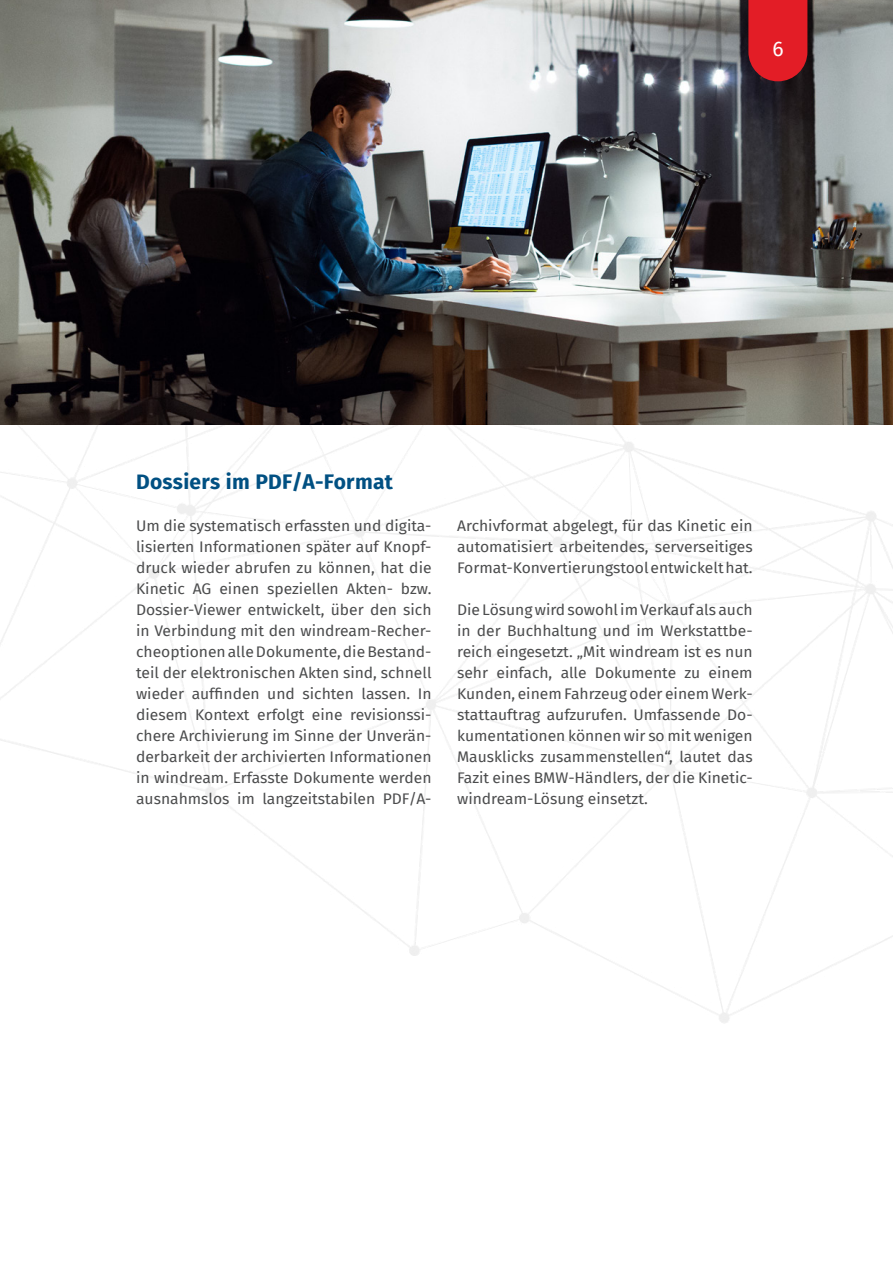
<style>
.page{position:relative;width:893px;height:1263px;background:#fff}
.page>*{position:absolute;margin:0;border:0;box-sizing:border-box;transform-origin:0 0}
.Überschrift_1{font:700 21px "Fira Sans";letter-spacing:.015em;color:#015082}
.t1{font:21px "Fira Sans";color:#fff}
.Fließext{font:15px/21px "Fira Sans";color:#4b4c4d;text-align:justify;scale:1.04 1}
</style>
<div class="page">
<img style="left:0;top:0;width:893px;height:425px">
<svg style="left:748px;top:0;width:59px;height:81px;background:#d31c25"></svg>
<h1 class="t1" style="left:772px;top:33px;width:13px">6</h1>
<p class="Überschrift_1" style="left:136px;top:464px;width:258px">Dossiers im PDF/A-Format</p>
<p class="Fließext" style="left:136px;top:515px;width:286px">Um die systematisch erfassten und digita&shy;lisierten Informationen später auf Knopf&shy;druck wieder abrufen zu können, hat die Kinetic AG einen speziellen Akten- bzw.<br>Dossier-Viewer entwickelt, über den sich in Verbindung mit den windream-Recher&shy;cheoptionen alle Dokumente, die Bestand&shy;teil der elektronischen Akten sind, schnell wieder auffinden und sichten lassen. In diesem Kontext erfolgt eine revisionssi&shy;chere Archivierung im Sinne der Unverän&shy;derbarkeit der archivierten Informationen in windream. Erfasste Dokumente werden ausnahmslos im langzeitstabilen PDF/A-</p>
<p class="Fließext" style="left:457px;top:515px;width:286px">Archivformat abgelegt, für das Kinetic ein automatisiert arbeitendes, serverseitiges Format-Konvertierungstool entwickelt hat.</p>
<p class="Fließext" style="left:457px;top:599px;width:286px">Die Lösung wird sowohl im Verkauf als auch in der Buchhaltung und im Werkstattbe&shy;reich eingesetzt. „Mit windream ist es nun sehr einfach, alle Dokumente zu einem Kunden, einem Fahrzeug oder einem Werk&shy;stattauftrag aufzurufen. Umfassende Do&shy;kumentationen können wir so mit wenigen Mausklicks zusammenstellen“, lautet das Fazit eines BMW-Händlers, der die Kinetic&shy;windream-Lösung einsetzt.</p>
</div>
